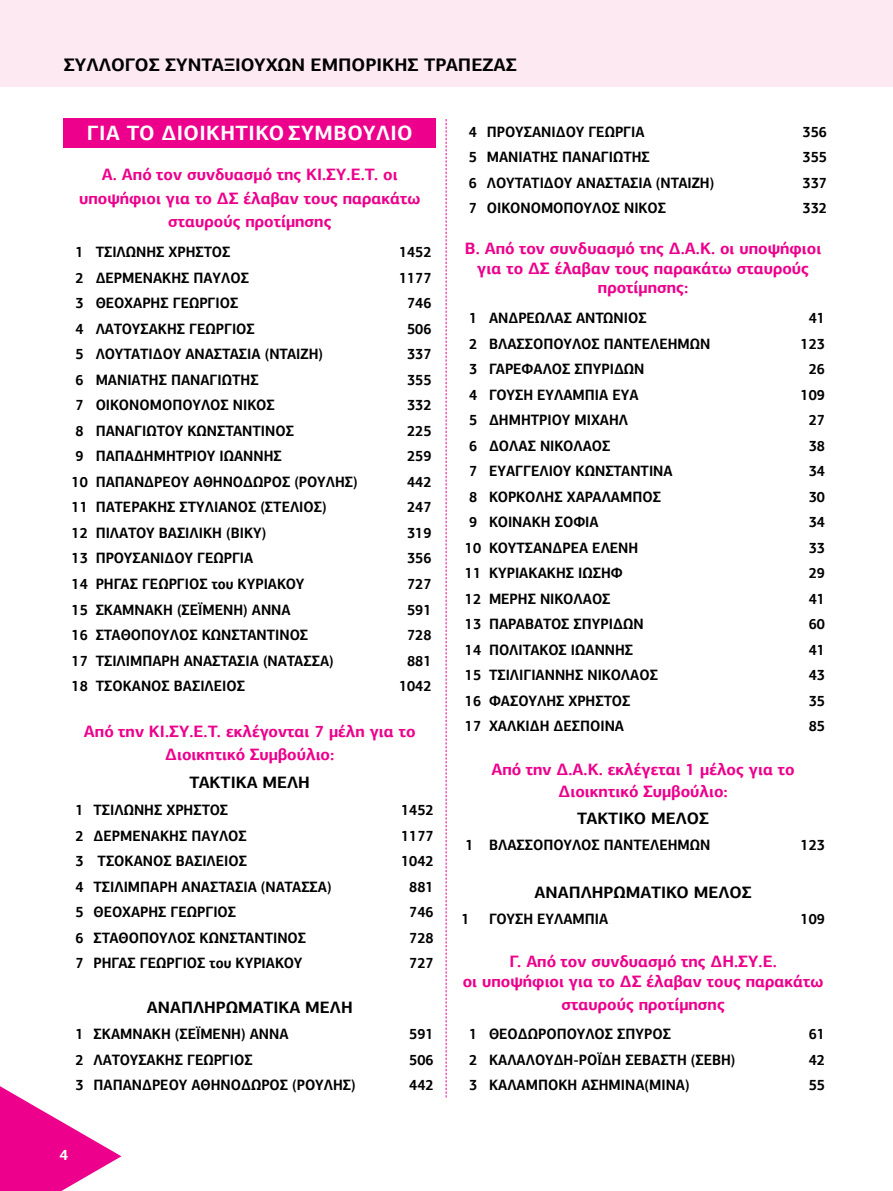
<style>
.page{position:relative;width:893px;height:1191px;background:#fff}
.page>*{position:absolute;margin:0;border:0;box-sizing:border-box;transform-origin:0 0}
.t1{font:700 20.7px "PF Agora Sans Pro";letter-spacing:.02em;color:#fff}
.t2{font:700 18.15px "PF Agora Sans Pro";color:#000}
.t3{font:700 16.5px/23.4px "PF Agora Sans Pro";color:#ec008c;text-align:center}
.t4{font:700 16.5px "PF Agora Sans Pro";color:#000}
.t5{font:700 15px "PF Agora Sans Pro";color:#000;scale:.92 1}
.t6{font:700 15px "PF Agora Sans Pro";color:#fff}
</style>
<div class="page">
<div style="left:0;top:0;width:893px;height:87px;background:#fde9f1"></div>
<svg style="left:0;top:1086px;width:121px;height:105px"></svg>
<div style="left:64px;top:118px;width:372px;height:30px;background:#ec008c"></div>
<svg style="left:446px;top:119px;width:1px;height:978px"></svg>
<p class="t2" style="left:64px;top:53px;width:455px">ΣΥΛΛΟΓΟΣ ΣΥΝΤΑΞΙΟΥΧΩΝ ΕΜΠΟΡΙΚΗΣ ΤΡΑΠΕΖΑΣ</p>
<h1 class="t1" style="left:87px;top:120px;width:327px">ΓΙΑ ΤΟ ΔΙΟΙΚΗΤΙΚΟ ΣΥΜΒΟΥΛΙΟ</h1>
<p class="t3" style="left:79px;top:163px;width:343px">Α. Από τον συνδυασμό της ΚΙ.ΣΥ.Ε.Τ. οι υποψήφιοι για το ΔΣ έλαβαν τους παρακάτω σταυρούς προτίμησης</p>
<p class="t5" style="left:76px;top:242px;width:170px">1 ΤΣΙΛΩΝΗΣ ΧΡΗΣΤΟΣ</p>
<p class="t5" style="left:399px;top:242px;width:37px">1452</p>
<p class="t5" style="left:76px;top:268px;width:190px">2 ΔΕΡΜΕΝΑΚΗΣ ΠΑΥΛΟΣ</p>
<p class="t5" style="left:399px;top:268px;width:37px">1177</p>
<p class="t5" style="left:76px;top:293px;width:178px">3 ΘΕΟΧΑΡΗΣ ΓΕΩΡΓΙΟΣ</p>
<p class="t5" style="left:407px;top:293px;width:28px">746</p>
<p class="t5" style="left:76px;top:319px;width:196px">4 ΛΑΤΟΥΣΑΚΗΣ ΓΕΩΡΓΙΟΣ</p>
<p class="t5" style="left:407px;top:319px;width:28px">506</p>
<p class="t5" style="left:76px;top:345px;width:271px">5 ΛΟΥΤΑΤΙΔΟΥ ΑΝΑΣΤΑΣΙΑ (ΝΤΑΙΖΗ)</p>
<p class="t5" style="left:407px;top:345px;width:28px">337</p>
<p class="t5" style="left:76px;top:370px;width:200px">6 ΜΑΝΙΑΤΗΣ ΠΑΝΑΓΙΩΤΗΣ</p>
<p class="t5" style="left:407px;top:370px;width:28px">355</p>
<p class="t5" style="left:76px;top:396px;width:218px">7 ΟΙΚΟΝΟΜΟΠΟΥΛΟΣ ΝΙΚΟΣ</p>
<p class="t5" style="left:407px;top:396px;width:28px">332</p>
<p class="t5" style="left:76px;top:421px;width:239px">8 ΠΑΝΑΓΙΩΤΟΥ ΚΩΝΣΤΑΝΤΙΝΟΣ</p>
<p class="t5" style="left:407px;top:421px;width:28px">225</p>
<p class="t5" style="left:76px;top:447px;width:226px">9 ΠΑΠΑΔΗΜΗΤΡΙΟΥ ΙΩΑΝΝΗΣ</p>
<p class="t5" style="left:407px;top:447px;width:28px">259</p>
<p class="t5" style="left:72px;top:472px;width:313px">10 ΠΑΠΑΝΔΡΕΟΥ ΑΘΗΝΟΔΩΡΟΣ (ΡΟΥΛΗΣ)</p>
<p class="t5" style="left:407px;top:472px;width:28px">442</p>
<p class="t5" style="left:72px;top:498px;width:279px">11 ΠΑΤΕΡΑΚΗΣ ΣΤΥΛΙΑΝΟΣ (ΣΤΕΛΙΟΣ)</p>
<p class="t5" style="left:407px;top:498px;width:28px">247</p>
<p class="t5" style="left:72px;top:523px;width:213px">12 ΠΙΛΑΤΟΥ ΒΑΣΙΛΙΚΗ (ΒΙΚΥ)</p>
<p class="t5" style="left:407px;top:523px;width:28px">319</p>
<p class="t5" style="left:72px;top:549px;width:199px">13 ΠΡΟΥΣΑΝΙΔΟΥ ΓΕΩΡΓΙΑ</p>
<p class="t5" style="left:407px;top:549px;width:28px">356</p>
<p class="t5" style="left:72px;top:574px;width:255px">14 ΡΗΓΑΣ ΓΕΩΡΓΙΟΣ του ΚΥΡΙΑΚΟΥ</p>
<p class="t5" style="left:407px;top:574px;width:28px">727</p>
<p class="t5" style="left:72px;top:600px;width:240px">15 ΣΚΑΜΝΑΚΗ (ΣΕΪΜΕΝΗ) ΑΝΝΑ</p>
<p class="t5" style="left:407px;top:600px;width:28px">591</p>
<p class="t5" style="left:72px;top:625px;width:259px">16 ΣΤΑΘΟΠΟΥΛΟΣ ΚΩΝΣΤΑΝΤΙΝΟΣ</p>
<p class="t5" style="left:407px;top:625px;width:28px">728</p>
<p class="t5" style="left:72px;top:651px;width:287px">17 ΤΣΙΛΙΜΠΑΡΗ ΑΝΑΣΤΑΣΙΑ (ΝΑΤΑΣΣΑ)</p>
<p class="t5" style="left:407px;top:651px;width:28px">881</p>
<p class="t5" style="left:72px;top:676px;width:190px">18 ΤΣΟΚΑΝΟΣ ΒΑΣΙΛΕΙΟΣ</p>
<p class="t5" style="left:399px;top:676px;width:37px">1042</p>
<p class="t3" style="left:84px;top:719px;width:333px">Από την ΚΙ.ΣΥ.Ε.Τ. εκλέγονται 7 μέλη για το<br>Διοικητικό Συμβούλιο:</p>
<p class="t4" style="left:190px;top:772px;width:122px">ΤΑΚΤΙΚΑ ΜΕΛΗ</p>
<p class="t5" style="left:76px;top:800px;width:167px">1 ΤΣΙΛΩΝΗΣ ΧΡΗΣΤΟΣ</p>
<p class="t5" style="left:401px;top:800px;width:37px">1452</p>
<p class="t5" style="left:76px;top:826px;width:188px">2 ΔΕΡΜΕΝΑΚΗΣ ΠΑΥΛΟΣ</p>
<p class="t5" style="left:401px;top:826px;width:37px">1177</p>
<p class="t5" style="left:76px;top:851px;width:188px">3 ΤΣΟΚΑΝΟΣ ΒΑΣΙΛΕΙΟΣ</p>
<p class="t5" style="left:401px;top:851px;width:37px">1042</p>
<p class="t5" style="left:76px;top:877px;width:280px">4 ΤΣΙΛΙΜΠΑΡΗ ΑΝΑΣΤΑΣΙΑ (ΝΑΤΑΣΣΑ)</p>
<p class="t5" style="left:409px;top:877px;width:28px">881</p>
<p class="t5" style="left:76px;top:902px;width:176px">5 ΘΕΟΧΑΡΗΣ ΓΕΩΡΓΙΟΣ</p>
<p class="t5" style="left:409px;top:902px;width:28px">746</p>
<p class="t5" style="left:76px;top:928px;width:252px">6 ΣΤΑΘΟΠΟΥΛΟΣ ΚΩΝΣΤΑΝΤΙΝΟΣ</p>
<p class="t5" style="left:409px;top:928px;width:28px">728</p>
<p class="t5" style="left:76px;top:953px;width:248px">7 ΡΗΓΑΣ ΓΕΩΡΓΙΟΣ του ΚΥΡΙΑΚΟΥ</p>
<p class="t5" style="left:409px;top:953px;width:28px">727</p>
<p class="t4" style="left:147px;top:997px;width:207px">ΑΝΑΠΛΗΡΩΜΑΤΙΚΑ ΜΕΛΗ</p>
<p class="t5" style="left:76px;top:1024px;width:233px">1 ΣΚΑΜΝΑΚΗ (ΣΕΪΜΕΝΗ) ΑΝΝΑ</p>
<p class="t5" style="left:409px;top:1024px;width:28px">591</p>
<p class="t5" style="left:76px;top:1050px;width:194px">2 ΛΑΤΟΥΣΑΚΗΣ ΓΕΩΡΓΙΟΣ</p>
<p class="t5" style="left:409px;top:1050px;width:28px">506</p>
<p class="t5" style="left:76px;top:1075px;width:306px">3 ΠΑΠΑΝΔΡΕΟΥ ΑΘΗΝΟΔΩΡΟΣ (ΡΟΥΛΗΣ)</p>
<p class="t5" style="left:409px;top:1075px;width:28px">442</p>
<p class="t6" style="left:59px;top:1145px;width:10px">4</p>
<p class="t5" style="left:469px;top:122px;width:192px">4 ΠΡΟΥΣΑΝΙΔΟΥ ΓΕΩΡΓΙΑ</p>
<p class="t5" style="left:803px;top:122px;width:28px">356</p>
<p class="t5" style="left:469px;top:148px;width:198px">5 ΜΑΝΙΑΤΗΣ ΠΑΝΑΓΙΩΤΗΣ</p>
<p class="t5" style="left:803px;top:148px;width:28px">355</p>
<p class="t5" style="left:469px;top:173px;width:268px">6 ΛΟΥΤΑΤΙΔΟΥ ΑΝΑΣΤΑΣΙΑ (ΝΤΑΙΖΗ)</p>
<p class="t5" style="left:803px;top:173px;width:28px">337</p>
<p class="t5" style="left:469px;top:199px;width:216px">7 ΟΙΚΟΝΟΜΟΠΟΥΛΟΣ ΝΙΚΟΣ</p>
<p class="t5" style="left:803px;top:199px;width:28px">332</p>
<p class="t3" style="left:465px;top:238px;width:358px;line-height:19.6px">Β. Από τον συνδυασμό της Δ.Α.Κ. οι υποψήφιοι για το ΔΣ έλαβαν τους παρακάτω σταυρούς προτίμησης:</p>
<p class="t5" style="left:469px;top:308px;width:195px">1 ΑΝΔΡΕΩΛΑΣ ΑΝΤΩΝΙΟΣ</p>
<p class="t5" style="left:809px;top:308px;width:19px">41</p>
<p class="t5" style="left:469px;top:334px;width:264px">2 ΒΛΑΣΣΟΠΟΥΛΟΣ ΠΑΝΤΕΛΕΗΜΩΝ</p>
<p class="t5" style="left:800px;top:334px;width:28px">123</p>
<p class="t5" style="left:469px;top:359px;width:192px">3 ΓΑΡΕΦΑΛΟΣ ΣΠΥΡΙΔΩΝ</p>
<p class="t5" style="left:809px;top:359px;width:19px">26</p>
<p class="t5" style="left:469px;top:385px;width:186px">4 ΓΟΥΣΗ ΕΥΛΑΜΠΙΑ ΕΥΑ</p>
<p class="t5" style="left:800px;top:385px;width:28px">109</p>
<p class="t5" style="left:469px;top:410px;width:174px">5 ΔΗΜΗΤΡΙΟΥ ΜΙΧΑΗΛ</p>
<p class="t5" style="left:809px;top:410px;width:19px">27</p>
<p class="t5" style="left:469px;top:436px;width:155px">6 ΔΟΛΑΣ ΝΙΚΟΛΑΟΣ</p>
<p class="t5" style="left:809px;top:436px;width:19px">38</p>
<p class="t5" style="left:469px;top:461px;width:223px">7 ΕΥΑΓΓΕΛΙΟΥ ΚΩΝΣΤΑΝΤΙΝΑ</p>
<p class="t5" style="left:809px;top:461px;width:19px">34</p>
<p class="t5" style="left:469px;top:487px;width:210px">8 ΚΟΡΚΟΛΗΣ ΧΑΡΑΛΑΜΠΟΣ</p>
<p class="t5" style="left:809px;top:487px;width:19px">30</p>
<p class="t5" style="left:469px;top:512px;width:142px">9 ΚΟΙΝΑΚΗ ΣΟΦΙΑ</p>
<p class="t5" style="left:809px;top:512px;width:19px">34</p>
<p class="t5" style="left:465px;top:538px;width:190px">10 ΚΟΥΤΣΑΝΔΡΕΑ ΕΛΕΝΗ</p>
<p class="t5" style="left:809px;top:538px;width:19px">33</p>
<p class="t5" style="left:465px;top:563px;width:173px">11 ΚΥΡΙΑΚΑΚΗΣ ΙΩΣΗΦ</p>
<p class="t5" style="left:809px;top:563px;width:19px">29</p>
<p class="t5" style="left:465px;top:589px;width:160px">12 ΜΕΡΗΣ ΝΙΚΟΛΑΟΣ</p>
<p class="t5" style="left:809px;top:589px;width:19px">41</p>
<p class="t5" style="left:465px;top:614px;width:196px">13 ΠΑΡΑΒΑΤΟΣ ΣΠΥΡΙΔΩΝ</p>
<p class="t5" style="left:809px;top:614px;width:19px">60</p>
<p class="t5" style="left:465px;top:640px;width:184px">14 ΠΟΛΙΤΑΚΟΣ ΙΩΑΝΝΗΣ</p>
<p class="t5" style="left:809px;top:640px;width:19px">41</p>
<p class="t5" style="left:465px;top:665px;width:211px">15 ΤΣΙΛΙΓΙΑΝΝΗΣ ΝΙΚΟΛΑΟΣ</p>
<p class="t5" style="left:809px;top:665px;width:19px">43</p>
<p class="t5" style="left:465px;top:691px;width:181px">16 ΦΑΣΟΥΛΗΣ ΧΡΗΣΤΟΣ</p>
<p class="t5" style="left:809px;top:691px;width:19px">35</p>
<p class="t5" style="left:465px;top:716px;width:175px">17 ΧΑΛΚΙΔΗ ΔΕΣΠΟΙΝΑ</p>
<p class="t5" style="left:809px;top:716px;width:19px">85</p>
<p class="t3" style="left:492px;top:757px;width:305px;line-height:22.6px">Από την Δ.Α.Κ. εκλέγεται 1 μέλος για το<br>Διοικητικό Συμβούλιο:</p>
<p class="t4" style="left:577px;top:808px;width:133px">ΤΑΚΤΙΚΟ ΜΕΛΟΣ</p>
<p class="t5" style="left:465px;top:835px;width:268px">1 ΒΛΑΣΣΟΠΟΥΛΟΣ ΠΑΝΤΕΛΕΗΜΩΝ</p>
<p class="t5" style="left:800px;top:835px;width:28px">123</p>
<p class="t4" style="left:535px;top:882px;width:219px">ΑΝΑΠΛΗΡΩΜΑΤΙΚΟ ΜΕΛΟΣ</p>
<p class="t5" style="left:461px;top:909px;width:10px">1</p>
<p class="t5" style="left:489px;top:909px;width:131px">ΓΟΥΣΗ ΕΥΛΑΜΠΙΑ</p>
<p class="t5" style="left:800px;top:909px;width:28px">109</p>
<p class="t3" style="left:463px;top:951px;width:362px;line-height:19.6px">Γ. Από τον συνδυασμό της ΔΗ.ΣΥ.Ε.<br>οι υποψήφιοι για το ΔΣ έλαβαν τους παρακάτω</p>
<p class="t3" style="left:561px;top:992px;width:165px">σταυρούς προτίμησης</p>
<p class="t5" style="left:469px;top:1024px;width:221px">1 ΘΕΟΔΩΡΟΠΟΥΛΟΣ ΣΠΥΡΟΣ</p>
<p class="t5" style="left:809px;top:1024px;width:19px">61</p>
<p class="t5" style="left:469px;top:1050px;width:291px">2 ΚΑΛΑΛΟΥΔΗ-ΡΟΪΔΗ ΣΕΒΑΣΤΗ (ΣΕΒΗ)</p>
<p class="t5" style="left:809px;top:1050px;width:19px">42</p>
<p class="t5" style="left:469px;top:1075px;width:241px">3 ΚΑΛΑΜΠΟΚΗ ΑΣΗΜΙΝΑ(ΜΙΝΑ)</p>
<p class="t5" style="left:809px;top:1075px;width:19px">55</p>
</div>
